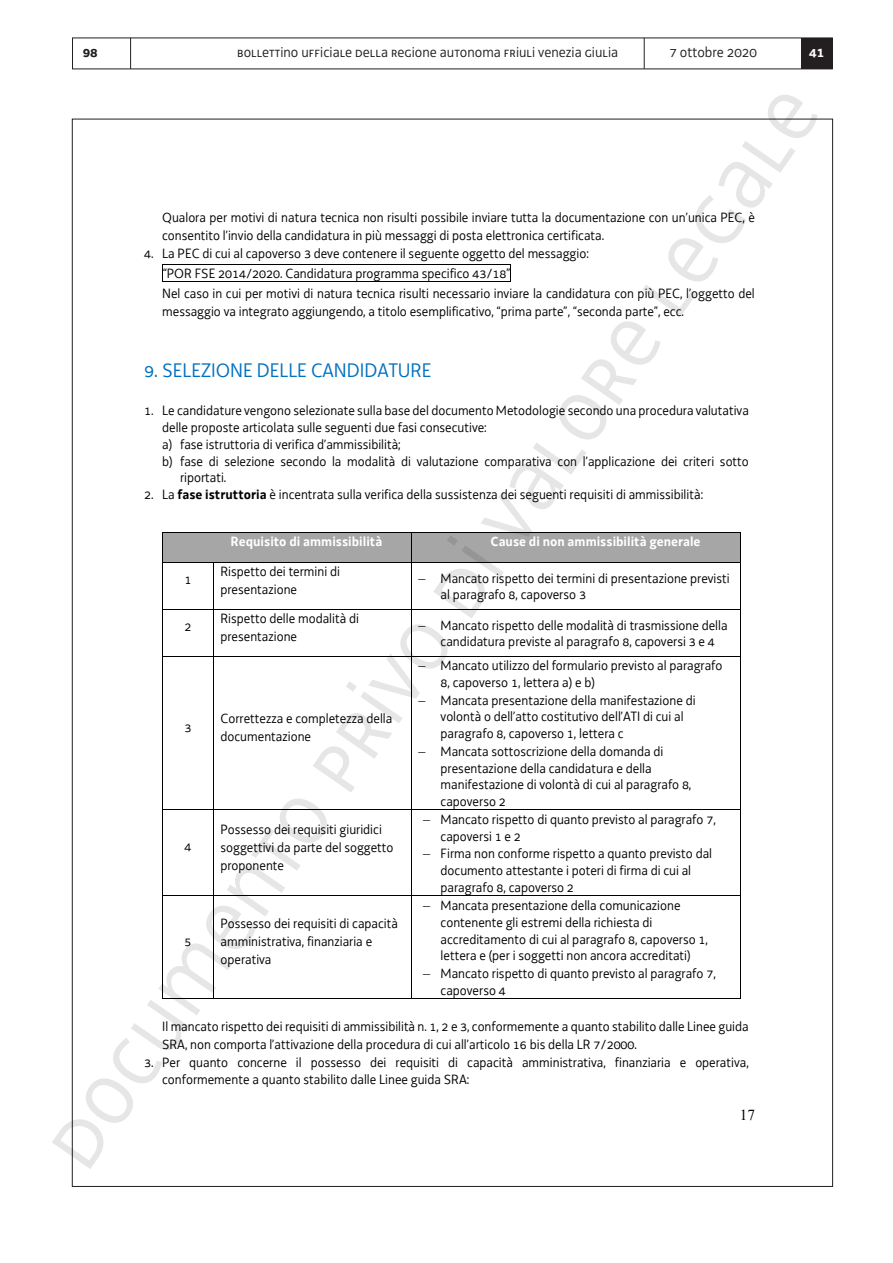
<style>
.page{position:relative;width:893px;height:1263px;background:#fff}
.page>*{position:absolute;margin:0;border:0;box-sizing:border-box;transform-origin:0 0}
.t1{font:20.25px "Decima WE";color:#0070c0}
.t2{font:15.15px "Times New Roman";color:#000}
.t3{font:15px "Decima UNI";color:#231f20}
.t4{font:15px "Decima WE";color:#231f20}
.t5{font:700 15px "Decima WE";color:#231f20}
.t6{font:700 15px "Decima WE";color:#fff}
.t7{font:13.95px/17px "Decima WE";color:#000}
.t8{font:700 13.95px "Decima WE";color:#fff}
.s1{font-weight:700}
</style>
<div class="page">
<img style="left:52px;top:37px;width:782px;height:1150px">
<p class="t5" style="left:83px;top:43px;width:17px">98</p>
<p class="t3" style="left:237px;top:43px;width:382px">bollettino ufficiale della regione autonoma friuli venezia giulia</p>
<p class="t4" style="left:669px;top:43px;width:89px">7 ottobre 2020</p>
<p class="t6" style="left:809px;top:43px;width:16px">41</p>
<p class="t7" style="left:162px;top:209px;width:594px;line-height:18px">Qualora per motivi di natura tecnica non risulti possibile inviare tutta la documentazione con un’unica PEC, è consentito l’invio della candidatura in più messaggi di posta elettronica certificata.</p>
<p class="t7" style="left:162px;top:244px;width:594px;line-height:20px;text-indent:-18px">4. La PEC di cui al capoverso 3 deve contenere il seguente oggetto del messaggio:<br>“POR FSE 2014/2020. Candidatura programma specifico 43/18”<br>Nel caso in cui per motivi di natura tecnica risulti necessario inviare la candidatura con più PEC, l’oggetto del</p>
<p class="t7" style="left:162px;top:303px;width:523px">messaggio va integrato aggiungendo, a titolo esemplificativo, “prima parte”, “seconda parte”, ecc.</p>
<h1 class="t1" style="left:144px;top:358px;width:289px">9. SELEZIONE DELLE CANDIDATURE</h1>
<p class="t7" style="left:144px;top:402px;width:606px">1. Le candidature vengono selezionate sulla base del documento Metodologie secondo una procedura valutativa</p>
<p class="t7" style="left:162px;top:419px;width:326px">delle proposte articolata sulle seguenti due fasi consecutive:</p>
<p class="t7" style="left:162px;top:436px;width:240px">a) fase istruttoria di verifica d’ammissibilità;</p>
<p class="t7" style="left:162px;top:453px;width:588px">b) fase di selezione secondo la modalità di valutazione comparativa con l’applicazione dei criteri sotto</p>
<p class="t7" style="left:180px;top:469px;width:48px">riportati.</p>
<p class="t7" style="left:144px;top:486px;width:560px">2. La <span class="s1">fase istruttoria</span> è incentrata sulla verifica della sussistenza dei seguenti requisiti di ammissibilità:</p>
<p class="t8" style="left:231px;top:533px;width:153px">Requisito di ammissibilità</p>
<p class="t8" style="left:490px;top:533px;width:211px">Cause di non ammissibilità generale</p>
<p class="t7" style="left:184px;top:571px;width:8px">1</p>
<p class="t7" style="left:221px;top:562px;width:121px;line-height:18.1px">Rispetto dei termini di presentazione</p>
<p class="t7" style="left:441px;top:570px;width:291px">Mancato rispetto dei termini di presentazione previsti al paragrafo 8, capoverso 3</p>
<p class="t7" style="left:184px;top:618px;width:8px">2</p>
<p class="t7" style="left:221px;top:609px;width:140px;line-height:18.1px">Rispetto delle modalità di presentazione</p>
<p class="t7" style="left:441px;top:617px;width:288px">Mancato rispetto delle modalità di trasmissione della candidatura previste al paragrafo 8, capoversi 3 e 4</p>
<p class="t7" style="left:184px;top:718px;width:8px">3</p>
<p class="t7" style="left:221px;top:709px;width:173px;line-height:18.1px">Correttezza e completezza della documentazione</p>
<p class="t7" style="left:441px;top:657px;width:283px">Mancato utilizzo del formulario previsto al paragrafo 8, capoverso 1, lettera a) e b)<br>Mancata presentazione della manifestazione di volontà o dell’atto costitutivo dell’ATI di cui al paragrafo 8, capoverso 1, lettera c<br>Mancata sottoscrizione della domanda di presentazione della candidatura e della manifestazione di volontà di cui al paragrafo 8, capoverso 2</p>
<p class="t7" style="left:184px;top:838px;width:8px">4</p>
<p class="t7" style="left:221px;top:820px;width:175px;line-height:18px">Possesso dei requisiti giuridici soggettivi da parte del soggetto proponente</p>
<p class="t7" style="left:441px;top:811px;width:277px">Mancato rispetto di quanto previsto al paragrafo 7, capoversi 1 e 2<br>Firma non conforme rispetto a quanto previsto dal documento attestante i poteri di firma di cui al paragrafo 8, capoverso 2</p>
<p class="t7" style="left:441px;top:897px;width:277px">Mancata presentazione della comunicazione contenente gli estremi della richiesta di accreditamento di cui al paragrafo 8, capoverso 1, lettera e (per i soggetti non ancora accreditati)<br>Mancato rispetto di quanto previsto al paragrafo 7, capoverso 4</p>
<p class="t7" style="left:162px;top:1018px;width:588px;line-height:18.1px">Il mancato rispetto dei requisiti di ammissibilità n. 1, 2 e 3, conformemente a quanto stabilito dalle Linee guida<br>SRA, non comporta l’attivazione della procedura di cui all’articolo 16 bis della LR 7/2000.</p>
<p class="t7" style="left:162px;top:1054px;width:588px;text-indent:-18px">3. Per quanto concerne il possesso dei requisiti di capacità amministrativa, finanziaria e operativa, conformemente a quanto stabilito dalle Linee guida SRA:</p>
<p class="t7" style="left:221px;top:915px;width:179px;line-height:18px">Possesso dei requisiti di capacità amministrativa, finanziaria e operativa</p>
<p class="t7" style="left:184px;top:933px;width:8px">5</p>
<p class="t2" style="left:740px;top:1105px;width:17px">17</p>
</div>
